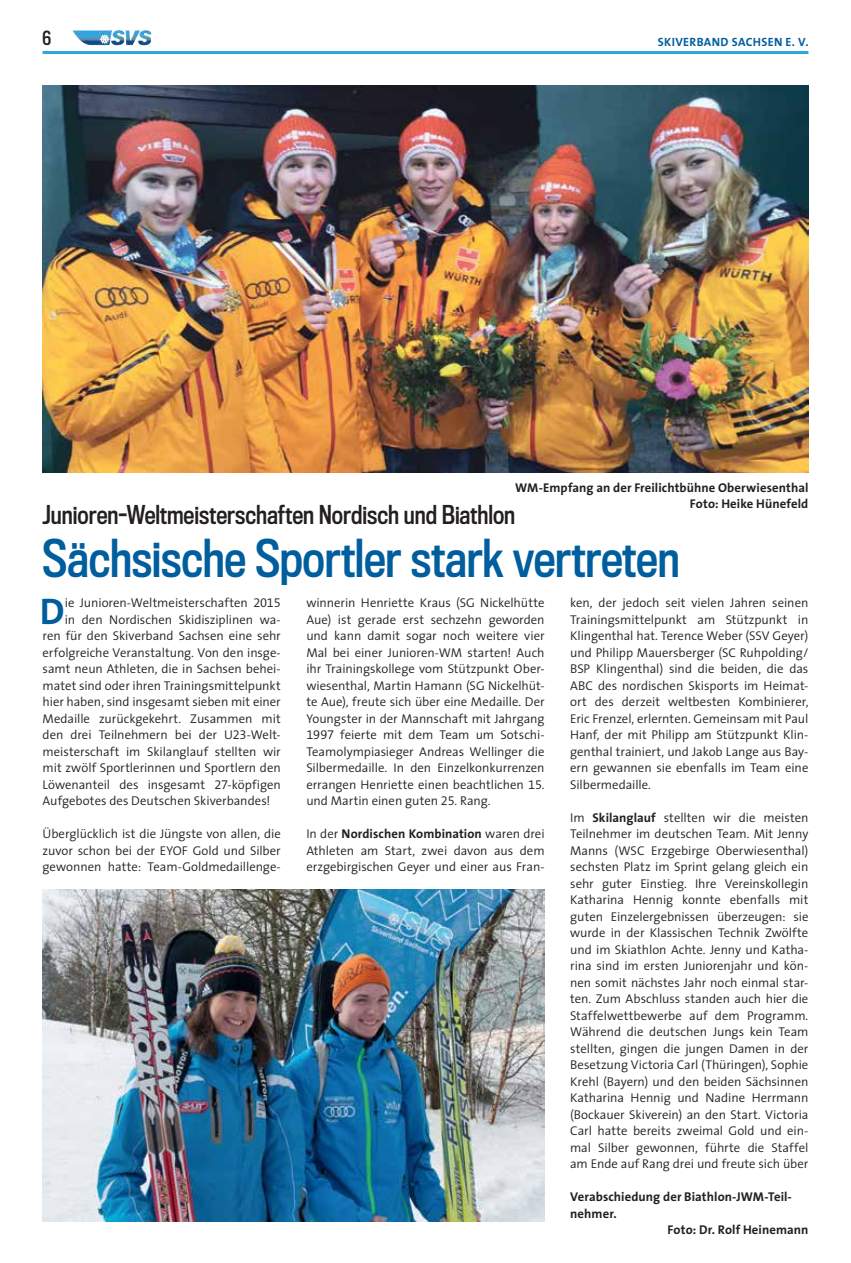
<style>
.page{position:relative;width:851px;height:1263px;background:#fff}
.page>*{position:absolute;margin:0;border:0;box-sizing:border-box;transform-origin:0 0}
.t1{font:48px "Titling Gothic FB Cond Standard";letter-spacing:-.005em;color:#005e9e}
.t2{font:300 37.2px "BHM The Sans Tab";color:#005e9e}
.t3{font:24px "Titling Gothic FB Cond Standard";color:#231f20}
.t4{font:18px "Titling Gothic FB Cond Standard";color:#231f20}
.t5{font:300 12.75px/16.5px "BHM The Sans Tab";letter-spacing:-.005em;color:#231f20;text-align:justify}
.t6{font:300 12.75px/16.5px "BHM The Sans Tab";letter-spacing:.005em;color:#231f20;text-align:right}
.t7{font:700 12px "BHM The Sans Tab";letter-spacing:.03em;color:#005e9e}
.s1{font-style:inherit}
</style>
<div class="page">
<hr style="left:43px;top:51px;width:765px;height:3px;background:#2fa6de">
<svg style="left:111px;top:30px;width:8px;height:12px"></svg>
<img style="left:43px;top:889px;width:501px;height:332px">
<img style="left:43px;top:85px;width:765px;height:387px">
<h3 class="t4" style="left:43px;top:27px;width:10px">6</h3>
<p class="t7" style="left:657px;top:32px;width:152px">SKIVERBAND SACHSEN E. V.</p>
<p class="t6" style="left:515px;top:479px;width:295px">WM-Empfang an der Freilichtbühne Oberwiesenthal<br>Foto: Heike Hünefeld</p>
<h3 class="t3" style="left:43px;top:500px;width:474px">Junioren-Weltmeisterschaften Nordisch und Biathlon</h3>
<h1 class="t1" style="left:43px;top:530px;width:638px">Sächsische Sportler stark vertreten</h1>
<h2 class="t2" style="left:40px;top:580px;width:26px">D</h2>
<p class="t5" style="left:65px;top:594px;width:217px">ie Junioren-Weltmeisterschaften 2015</p>
<p class="t5" style="left:65px;top:611px;width:217px">in den Nordischen Skidisziplinen wa-</p>
<p class="t5" style="left:43px;top:627px;width:240px">ren für den Skiverband Sachsen eine sehr</p>
<p class="t5" style="left:43px;top:644px;width:240px">erfolgreiche Veranstaltung. Von den insge-</p>
<p class="t5" style="left:43px;top:660px;width:240px">samt neun Athleten, die in Sachsen behei-</p>
<p class="t5" style="left:43px;top:677px;width:240px">matet sind oder ihren Trainingsmittelpunkt</p>
<p class="t5" style="left:43px;top:693px;width:240px">hier haben, sind insgesamt sieben mit einer</p>
<p class="t5" style="left:43px;top:710px;width:240px">Medaille zurückgekehrt. Zusammen mit</p>
<p class="t5" style="left:43px;top:726px;width:240px">den drei Teilnehmern bei der U23-Welt-</p>
<p class="t5" style="left:43px;top:743px;width:240px">meisterschaft im Skilanglauf stellten wir</p>
<p class="t5" style="left:43px;top:759px;width:240px">mit zwölf Sportlerinnen und Sportlern den</p>
<p class="t5" style="left:43px;top:776px;width:240px">Löwenanteil des insgesamt 27-köpfigen</p>
<p class="t5" style="left:43px;top:792px;width:229px">Aufgebotes des Deutschen Skiverbandes!</p>
<p class="t5" style="left:43px;top:825px;width:240px">Überglücklich ist die Jüngste von allen, die zuvor schon bei der EYOF Gold und Silber gewonnen hatte: Team-Goldmedaillenge-</p>
<p class="t5" style="left:306px;top:594px;width:240px">winnerin Henriette Kraus (SG Nickelhütte Aue) ist gerade erst sechzehn geworden und kann damit sogar noch weitere vier Mal bei einer Junioren-WM starten! Auch ihr Trainingskollege vom Stützpunkt Ober&shy;wiesenthal, Martin Hamann (SG Nickelhüt&shy;te Aue), freute sich über eine Medaille. Der Youngster in der Mannschaft mit Jahrgang 1997 feierte mit dem Team um Sotschi-Teamolympiasieger Andreas Wellinger die Silbermedaille. In den Einzelkonkurrenzen errangen Henriette einen beachtlichen 15. und Martin einen guten 25. Rang.</p>
<p class="t5" style="left:306px;top:825px;width:240px">In der <span class="s1">Nordischen Kombination</span> waren drei Athleten am Start, zwei davon aus dem erzgebirgischen Geyer und einer aus Fran-</p>
<p class="t5" style="left:570px;top:594px;width:240px">ken, der jedoch seit vielen Jahren seinen Trainingsmittelpunkt am Stützpunkt in Klingenthal hat. Terence Weber (SSV Geyer) und Philipp Mauersberger (SC Ruhpolding/ BSP Klingenthal) sind die beiden, die das ABC des nordischen Skisports im Heimat&shy;ort des derzeit weltbesten Kombinierer, Eric Frenzel, erlernten. Gemeinsam mit Paul Hanf, der mit Philipp am Stützpunkt Klin&shy;genthal trainiert, und Jakob Lange aus Bay&shy;ern gewannen sie ebenfalls im Team eine Silbermedaille.</p>
<p class="t5" style="left:570px;top:808px;width:240px">Im <span class="s1">Skilanglauf</span> stellten wir die meisten Teilnehmer im deutschen Team. Mit Jenny Manns (WSC Erzgebirge Oberwiesenthal) sechsten Platz im Sprint gelang gleich ein sehr guter Einstieg. Ihre Vereinskollegin Katharina Hennig konnte ebenfalls mit guten Einzelergebnissen überzeugen: sie wurde in der Klassischen Technik Zwölfte und im Skiathlon Achte. Jenny und Katha&shy;rina sind im ersten Juniorenjahr und kön&shy;nen somit nächstes Jahr noch einmal star&shy;ten. Zum Abschluss standen auch hier die Staffelwettbewerbe auf dem Programm.<br>Während die deutschen Jungs kein Team stellten, gingen die jungen Damen in der Besetzung Victoria Carl (Thüringen), Sophie Krehl (Bayern) und den beiden Sächsinnen Katharina Hennig und Nadine Herrmann (Bockauer Skiverein) an den Start. Victoria Carl hatte bereits zweimal Gold und ein&shy;mal Silber gewonnen, führte die Staffel am Ende auf Rang drei und freute sich über</p>
<p class="t6" style="left:570px;top:1188px;width:223px">Verabschiedung der Biathlon-JWM-Teil-</p>
<p class="t6" style="left:570px;top:1205px;width:48px">nehmer.</p>
<p class="t6" style="left:667px;top:1221px;width:142px">Foto: Dr. Rolf Heinemann</p>
</div>
